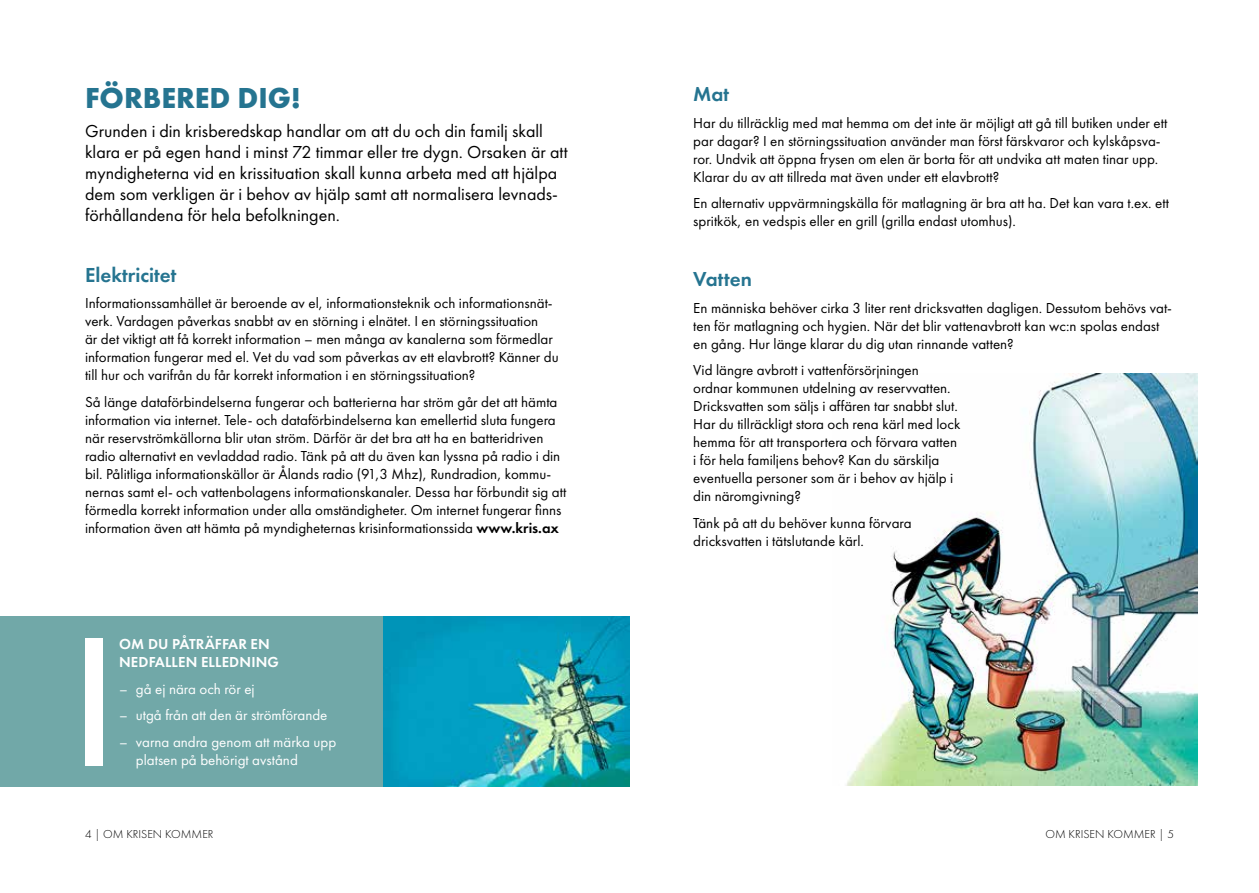
<style>
.page{position:relative;width:1259px;height:893px;background:#fff}
.page>*{position:absolute;margin:0;border:0;box-sizing:border-box;transform-origin:0 0}
.t1{font:700 30px "Futura PT";color:#257490}
.t2{font:600 21px "Futura PT";color:#257490}
.t3{font:18px/21px "Futura PT";color:#000}
.t4{font:15px/18px "Futura PT";color:#000}
.t5{font:15px/18px "Futura PT";color:#fff}
.t6{font:600 15px/18px "Futura PT";letter-spacing:.01em;color:#fff}
.t7{font:300 12px "Futura PT";color:#000}
.s1{font-weight:600}
</style>
<div class="page">
<img style="left:846px;top:373px;width:351px;height:412px">
<div style="left:0;top:617px;width:384px;height:170px;background:#71a8a8"></div>
<img style="left:384px;top:617px;width:245px;height:170px">
<div style="left:85px;top:638px;width:17px;height:127px;background:#fff"></div>
<h1 class="t1" style="left:85px;top:79px;width:218px">FÖRBERED DIG!</h1>
<p class="t3" style="left:85px;top:121px;width:484px">Grunden i din krisberedskap handlar om att du och din familj skall klara er på egen hand i minst 72 timmar eller tre dygn. Orsaken är att myndigheterna vid en krissituation skall kunna arbeta med att hjälpa dem som verkligen är i behov av hjälp samt att normalisera levnads&shy;förhållandena för hela befolkningen.</p>
<h2 class="t2" style="left:85px;top:261px;width:93px">Elektricitet</h2>
<p class="t4" style="left:85px;top:294px;width:475px">Informationssamhället är beroende av el, informationsteknik och informationsnät&shy;verk. Vardagen påverkas snabbt av en störning i elnätet. I en störningssituation<br>är det viktigt att få korrekt information – men många av kanalerna som förmedlar information fungerar med el. Vet du vad som påverkas av ett elavbrott? Känner du till hur och varifrån du får korrekt information i en störningssituation?</p>
<p class="t4" style="left:85px;top:393px;width:483px">Så länge dataförbindelserna fungerar och batterierna har ström går det att hämta information via internet. Tele- och dataförbindelserna kan emellertid sluta fungera när reservströmkällorna blir utan ström. Därför är det bra att ha en batteridriven radio alternativt en vevladdad radio. Tänk på att du även kan lyssna på radio i din bil. Pålitliga informationskällor är Ålands radio (91,3 Mhz), Rundradion, kommu&shy;nernas samt el- och vattenbolagens informationskanaler. Dessa har förbundit sig att förmedla korrekt information under alla omständigheter. Om internet fungerar finns information även att hämta på myndigheternas krisinformationssida <span class="s1">www.kris.ax</span></p>
<p class="t6" style="left:119px;top:635px;width:161px">OM DU PÅTRÄFFAR EN<br>NEDFALLEN ELLEDNING</p>
<p class="t5" style="left:119px;top:680px;width:137px">– gå ej nära och rör ej</p>
<p class="t5" style="left:119px;top:706px;width:210px">– utgå från att den är strömförande</p>
<p class="t5" style="left:136px;top:733px;width:202px;text-indent:-17px">– varna andra genom att märka upp platsen på behörigt avstånd</p>
<h2 class="t2" style="left:693px;top:81px;width:37px">Mat</h2>
<p class="t4" style="left:693px;top:113px;width:476px">Har du tillräcklig med mat hemma om det inte är möjligt att gå till butiken under ett par dagar? I en störningssituation använder man först färskvaror och kylskåpsva&shy;ror. Undvik att öppna frysen om elen är borta för att undvika att maten tinar upp.<br>Klarar du av att tillreda mat även under ett elavbrott?</p>
<p class="t4" style="left:693px;top:194px;width:477px">En alternativ uppvärmningskälla för matlagning är bra att ha. Det kan vara t.ex. ett spritkök, en vedspis eller en grill (grilla endast utomhus).</p>
<h2 class="t2" style="left:693px;top:266px;width:60px">Vatten</h2>
<p class="t4" style="left:693px;top:299px;width:480px">En människa behöver cirka 3 liter rent dricksvatten dagligen. Dessutom behövs vat&shy;ten för matlagning och hygien. När det blir vattenavbrott kan wc:n spolas endast en gång. Hur länge klarar du dig utan rinnande vatten?</p>
<p class="t4" style="left:693px;top:361px;width:269px">Vid längre avbrott i vattenförsörjningen ordnar kommunen utdelning av reservvatten.<br>Dricksvatten som säljs i affären tar snabbt slut.<br>Har du tillräckligt stora och rena kärl med lock hemma för att transportera och förvara vatten i för hela familjens behov? Kan du särskilja eventuella personer som är i behov av hjälp i din näromgivning?</p>
<p class="t4" style="left:693px;top:514px;width:220px">Tänk på att du behöver kunna förvara dricksvatten i tätslutande kärl.</p>
<p class="t7" style="left:85px;top:827px;width:130px">4 | OM KRISEN KOMMER</p>
<p class="t7" style="left:1045px;top:827px;width:130px">OM KRISEN KOMMER | 5</p>
</div>
